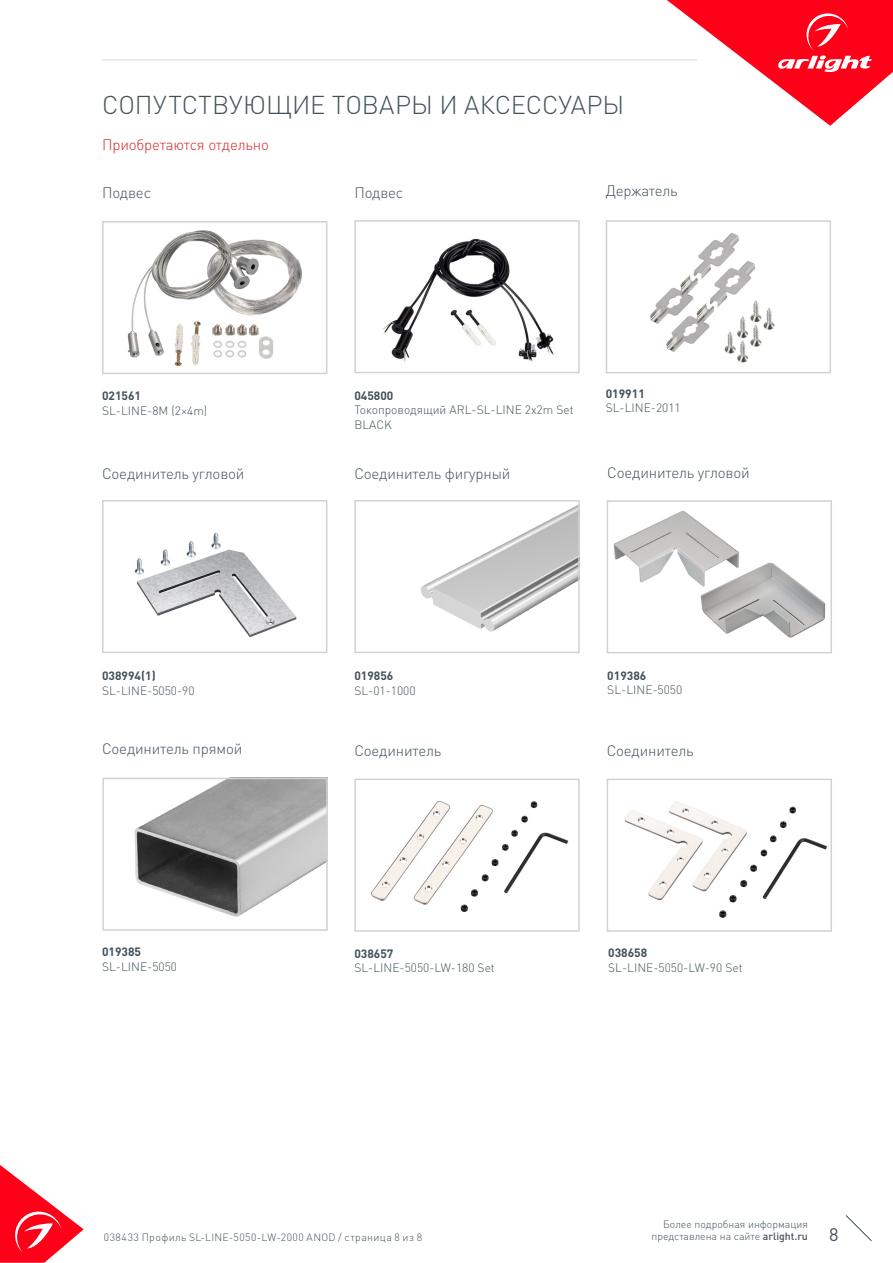
<style>
.page{position:relative;width:893px;height:1263px;background:#fff}
.page>*{position:absolute;margin:0;border:0;box-sizing:border-box;transform-origin:0 0}
.t1{font:300 25.5px "DIN Pro";color:#425159}
.t2{font:18px "DIN Pro";color:#425159}
.t3{font:300 15px "DIN Pro";letter-spacing:-.01em;color:#425159}
.t4{font:300 15px "DIN Pro";letter-spacing:-.01em;color:#d5262a}
.t5{font:300 12px/14.4px "DIN Pro";color:#425159}
.t6{font:700 12px "DIN Pro";color:#425159}
.t7{font:300 10.5px "DIN Pro";color:#425159}
.t8{font:300 10.5px "DIN Pro";letter-spacing:.04em;color:#425159}
.s1{font-weight:500}
</style>
<div class="page">
<svg style="left:0;top:1165px;width:84px;height:98px"></svg>
<svg style="left:845px;top:1215px;width:27px;height:26px"></svg>
<svg style="left:667px;top:0;width:226px;height:126px"></svg>
<hr style="left:102px;top:60px;width:595px;height:1px;background:#dcdddf">
<img style="left:127px;top:230px;width:175px;height:136px">
<div style="left:102px;top:221px;width:225px;height:153px;border:2px solid #d1d2d4"></div>
<img style="left:382px;top:239px;width:172px;height:123px">
<div style="left:354px;top:220px;width:226px;height:153px;border:2px solid #d1d2d4"></div>
<img style="left:134px;top:532px;width:163px;height:106px">
<div style="left:102px;top:500px;width:225px;height:153px;border:2px solid #d1d2d4"></div>
<img style="left:420px;top:505px;width:157px;height:127px">
<div style="left:354px;top:500px;width:226px;height:153px;border:2px solid #d1d2d4"></div>
<img style="left:134px;top:781px;width:191px;height:136px">
<div style="left:102px;top:778px;width:226px;height:153px;border:2px solid #d1d2d4"></div>
<img style="left:613px;top:511px;width:213px;height:127px">
<div style="left:607px;top:500px;width:225px;height:153px;border:2px solid #d1d2d4"></div>
<img style="left:371px;top:801px;width:198px;height:111px">
<div style="left:354px;top:779px;width:226px;height:153px;border:2px solid #d1d2d4"></div>
<img style="left:624px;top:801px;width:203px;height:117px">
<div style="left:607px;top:779px;width:225px;height:153px;border:2px solid #d1d2d4"></div>
<img style="left:649px;top:233px;width:126px;height:130px">
<div style="left:606px;top:220px;width:225px;height:153px;border:2px solid #d1d2d4"></div>
<p class="t1" style="left:102px;top:87px;width:524px">СОПУТСТВУЮЩИЕ ТОВАРЫ И АКСЕССУАРЫ</p>
<p class="t4" style="left:102px;top:134px;width:168px">Приобретаются отдельно</p>
<p class="t3" style="left:102px;top:182px;width:51px">Подвес</p>
<p class="t3" style="left:354px;top:182px;width:51px">Подвес</p>
<p class="t3" style="left:606px;top:180px;width:73px">Держатель</p>
<p class="t6" style="left:102px;top:388px;width:41px">021561</p>
<p class="t5" style="left:102px;top:403px;width:107px">SL-LINE-8M (2×4m)</p>
<p class="t6" style="left:354px;top:387px;width:41px">045800</p>
<p class="t5" style="left:354px;top:402px;width:221px">Токопроводящий ARL-SL-LINE 2x2m Set<br>BLACK</p>
<p class="t6" style="left:606px;top:386px;width:41px">019911</p>
<p class="t5" style="left:606px;top:400px;width:76px">SL-LINE-2011</p>
<p class="t3" style="left:102px;top:463px;width:144px">Соединитель угловой</p>
<p class="t3" style="left:354px;top:463px;width:157px">Соединитель фигурный</p>
<p class="t3" style="left:607px;top:462px;width:144px">Соединитель угловой</p>
<p class="t6" style="left:102px;top:668px;width:55px">038994(1)</p>
<p class="t5" style="left:102px;top:683px;width:94px">SL-LINE-5050-90</p>
<p class="t6" style="left:354px;top:668px;width:41px">019856</p>
<p class="t5" style="left:354px;top:683px;width:63px">SL-01-1000</p>
<p class="t6" style="left:607px;top:667px;width:41px">019386</p>
<p class="t5" style="left:607px;top:682px;width:76px">SL-LINE-5050</p>
<p class="t3" style="left:102px;top:738px;width:142px">Соединитель прямой</p>
<p class="t6" style="left:102px;top:944px;width:41px">019385</p>
<p class="t5" style="left:102px;top:958px;width:76px">SL-LINE-5050</p>
<p class="t3" style="left:354px;top:740px;width:89px">Соединитель</p>
<p class="t3" style="left:607px;top:740px;width:89px">Соединитель</p>
<p class="t6" style="left:354px;top:945px;width:41px">038657</p>
<p class="t5" style="left:354px;top:960px;width:142px">SL-LINE-5050-LW-180 Set</p>
<p class="t6" style="left:608px;top:945px;width:41px">038658</p>
<p class="t5" style="left:608px;top:960px;width:136px">SL-LINE-5050-LW-90 Set</p>
<p class="t7" style="left:663px;top:1216px;width:146px">Более подробная информация</p>
<p class="t7" style="left:651px;top:1229px;width:158px">представлена на сайте <span class="s1">arlight.ru</span></p>
<p class="t8" style="left:104px;top:1230px;width:320px">038433 Профиль SL-LINE-5050-LW-2000 ANOD / страница 8 из 8</p>
<h2 class="t2" style="left:829px;top:1222px;width:11px">8</h2>
</div>
